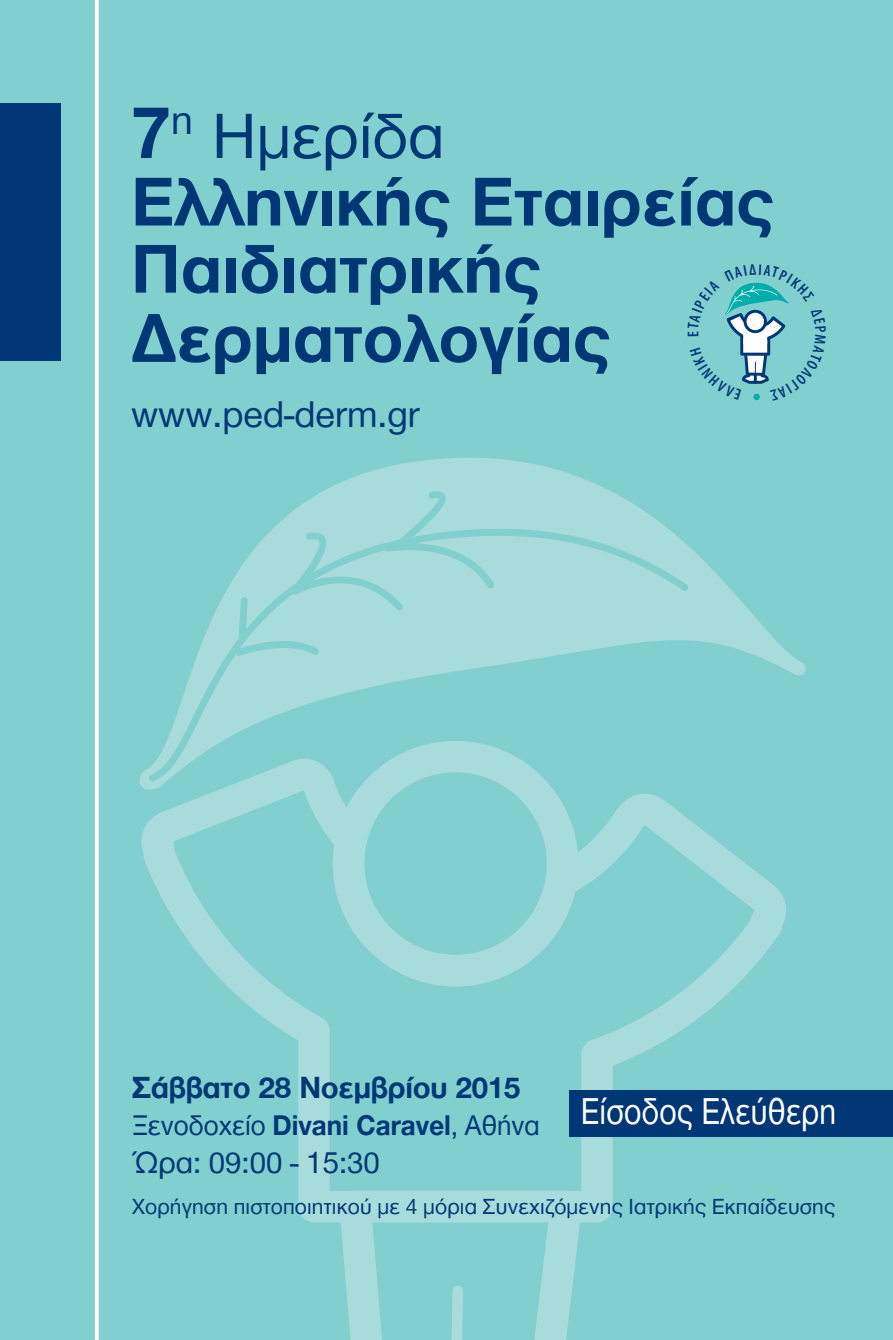
<style>
.page{position:relative;width:893px;height:1340px;background:#fff}
.page>*{position:absolute;margin:0;border:0;box-sizing:border-box;transform-origin:0 0}
.t1{font:700 71.55px/68.2px "Helvetica Neue Greek";color:#013775}
.t2{font:66.38px "Helvetica Neue Greek";color:#013775}
.t3{font:38.48px "Helvetica Neue Greek";letter-spacing:.01em;color:#fff;scale:.84 1}
.t4{font:38.25px "Helvetica Neue Greek";color:#013775}
.t5{font:700 31.5px "Helvetica Neue Greek";letter-spacing:-.01em;color:#013775}
.t6{font:31.5px "Helvetica Neue Greek";color:#013775}
.t7{font:29.25px "Helvetica Neue Greek";color:#013775;scale:.95 1}
.t8{font:22.5px "Helvetica Neue Greek";letter-spacing:.005em;color:#013775}
.s1{font-weight:700;font-size:77.4px}
.s2{font-weight:700}
</style>
<div class="page">
<div style="left:0;top:0;width:12px;height:1339px;background:#81cfce"></div>
<div style="left:1px;top:0;width:892px;height:1339px;background:#81cfce"></div>
<svg style="left:316px;top:1222px;width:282px;height:117px"></svg>
<svg style="left:141px;top:791px;width:645px;height:431px"></svg>
<svg style="left:333px;top:791px;width:245px;height:195px"></svg>
<svg style="left:139px;top:457px;width:667px;height:334px"></svg>
<div style="left:0;top:103px;width:61px;height:257px;background:#013775"></div>
<svg style="left:95px;top:0;width:4px;height:1339px;background:#f5fbfb"></svg>
<div style="left:569px;top:1090px;width:324px;height:46px;background:#013775"></div>
<svg style="left:725px;top:282px;width:64px;height:118px"></svg>
<h2 class="t2" style="left:131px;top:101px;width:315px"><span class="s1">7</span><sup>η</sup> Ημερίδα</h2>
<h1 class="t1" style="left:131px;top:168px;width:645px">Eλληνικής Εταιρείας<br>Παιδιατρικής<br>Δερματολογίας</h1>
<h3 class="t4" style="left:131px;top:394px;width:290px">www.ped-derm.gr</h3>
<h3 class="t5" style="left:132px;top:1071px;width:390px">Σάββατο 28 Νοεμβρίου 2015</h3>
<h3 class="t7" style="left:132px;top:1110px;width:431px">Ξενοδοχείο <span class="s2">Divani Caravel</span>, Αθήνα</h3>
<h3 class="t6" style="left:135px;top:1146px;width:246px">Ώρα: 09:00 - 15:30</h3>
<p class="t8" style="left:132px;top:1194px;width:705px">Χορήγηση πιστοποιητικού με 4 μόρια Συνεχιζόμενης Ιατρικής Εκπαίδευσης</p>
<h3 class="t3" style="left:581px;top:1091px;width:306px">Eίσοδος Eλεύθερη</h3>
</div>
